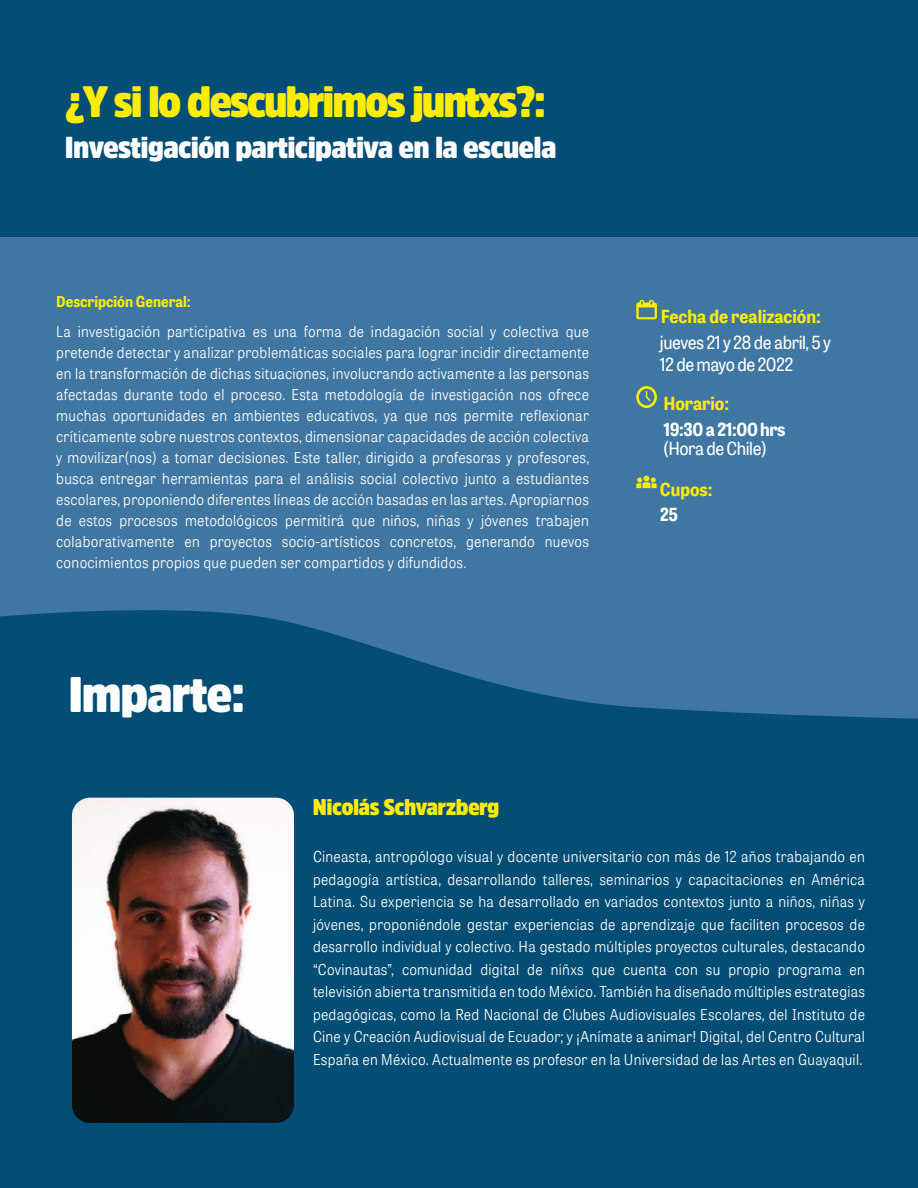
<style>
.page{position:relative;width:918px;height:1188px;background:#4077a2}
.page>*{position:absolute;margin:0;border:0;box-sizing:border-box;transform-origin:0 0}
.t1{font:900 49.5px "Amsi Pro Narw";letter-spacing:-.025em;color:#fff}
.t2{font:900 43.5px "Amsi Pro Narw";letter-spacing:-.05em;color:#ffed00}
.t3{font:900 30px "Amsi Pro Narw";letter-spacing:-.025em;color:#fff}
.t4{font:900 22.5px "Amsi Pro Narw";letter-spacing:-.025em;color:#ffed00}
.t5{font:18px/21px "Tablet Gothic Narrow";letter-spacing:-.025em;color:#fff}
.t6{font:700 18px "Tablet Gothic Narrow";color:#ffed00}
.t7{font:700 18px "Tablet Gothic Narrow";letter-spacing:-.025em;color:#fff}
.t8{font:15px/21px "Tablet Gothic Narrow Lt";letter-spacing:.02em;color:#fff;text-align:justify}
.t9{font:700 15px "Tablet Gothic Narrow";color:#ffed00}
</style>
<div class="page">
<svg style="left:636px;top:386px;width:21px;height:22px"></svg>
<svg style="left:636px;top:300px;width:21px;height:19px"></svg>
<svg style="left:636px;top:476px;width:21px;height:12px"></svg>
<svg style="left:0;top:610px;width:918px;height:578px;background:#0a527a"></svg>
<img style="left:72px;top:798px;width:222px;height:325px">
<div style="left:0;top:0;width:918px;height:237px;background:#044e76"></div>
<h2 class="t2" style="left:65px;top:72px;width:483px">¿Y si lo descubrimos juntxs?:</h2>
<h3 class="t3" style="left:65px;top:127px;width:493px">Investigación participativa en la escuela</h3>
<p class="t9" style="left:56px;top:291px;width:136px">Descripción General:</p>
<p class="t8" style="left:56px;top:320px;width:534px">La investigación participativa es una forma de indagación social y colectiva que pretende detectar y analizar problemáticas sociales para lograr incidir directamente en la transformación de dichas situaciones, involucrando activamente a las personas afectadas durante todo el proceso. Esta metodología de investigación nos ofrece muchas oportunidades en ambientes educativos, ya que nos permite reflexionar críticamente sobre nuestros contextos, dimensionar capacidades de acción colectiva y movilizar(nos) a tomar decisiones. Este taller, dirigido a profesoras y profesores, busca entregar herramientas para el análisis social colectivo junto a estudiantes escolares, proponiendo diferentes líneas de acción basadas en las artes. Apropiarnos de estos procesos metodológicos permitirá que niños, niñas y jóvenes trabajen colaborativamente en proyectos socio-artísticos concretos, generando nuevos conocimientos propios que pueden ser compartidos y difundidos.</p>
<h1 class="t1" style="left:68px;top:660px;width:178px">Imparte:</h1>
<h3 class="t4" style="left:313px;top:791px;width:188px">Nicolás Schvarzberg</h3>
<p class="t6" style="left:661px;top:304px;width:162px">Fecha de realización:</p>
<p class="t5" style="left:660px;top:332px;width:173px">jueves 21 y 28 de abril, 5 y<br>12 de mayo de 2022</p>
<p class="t6" style="left:663px;top:391px;width:67px">Horario:</p>
<p class="t7" style="left:663px;top:417px;width:124px">19:30 a 21:00 hrs</p>
<p class="t5" style="left:663px;top:438px;width:105px">(Hora de Chile)</p>
<p class="t6" style="left:660px;top:477px;width:54px">Cupos:</p>
<p class="t7" style="left:660px;top:502px;width:20px">25</p>
<p class="t8" style="left:313px;top:845px;width:554px;line-height:22.5px">Cineasta, antropólogo visual y docente universitario con más de 12 años trabajando en pedagogía artística, desarrollando talleres, seminarios y capacitaciones en América Latina. Su experiencia se ha desarrollado en variados contextos junto a niños, niñas y jóvenes, proponiéndole gestar experiencias de aprendizaje que faciliten procesos de desarrollo individual y colectivo. Ha gestado múltiples proyectos culturales, destacando “Covinautas”, comunidad digital de niñxs que cuenta con su propio programa en televisión abierta transmitida en todo México. También ha diseñado múltiples estrategias pedagógicas, como la Red Nacional de Clubes Audiovisuales Escolares, del Instituto de Cine y Creación Audiovisual de Ecuador; y ¡Anímate a animar! Digital, del Centro Cultural España en México. Actualmente es profesor en la Universidad de las Artes en Guayaquil.</p>
</div>
